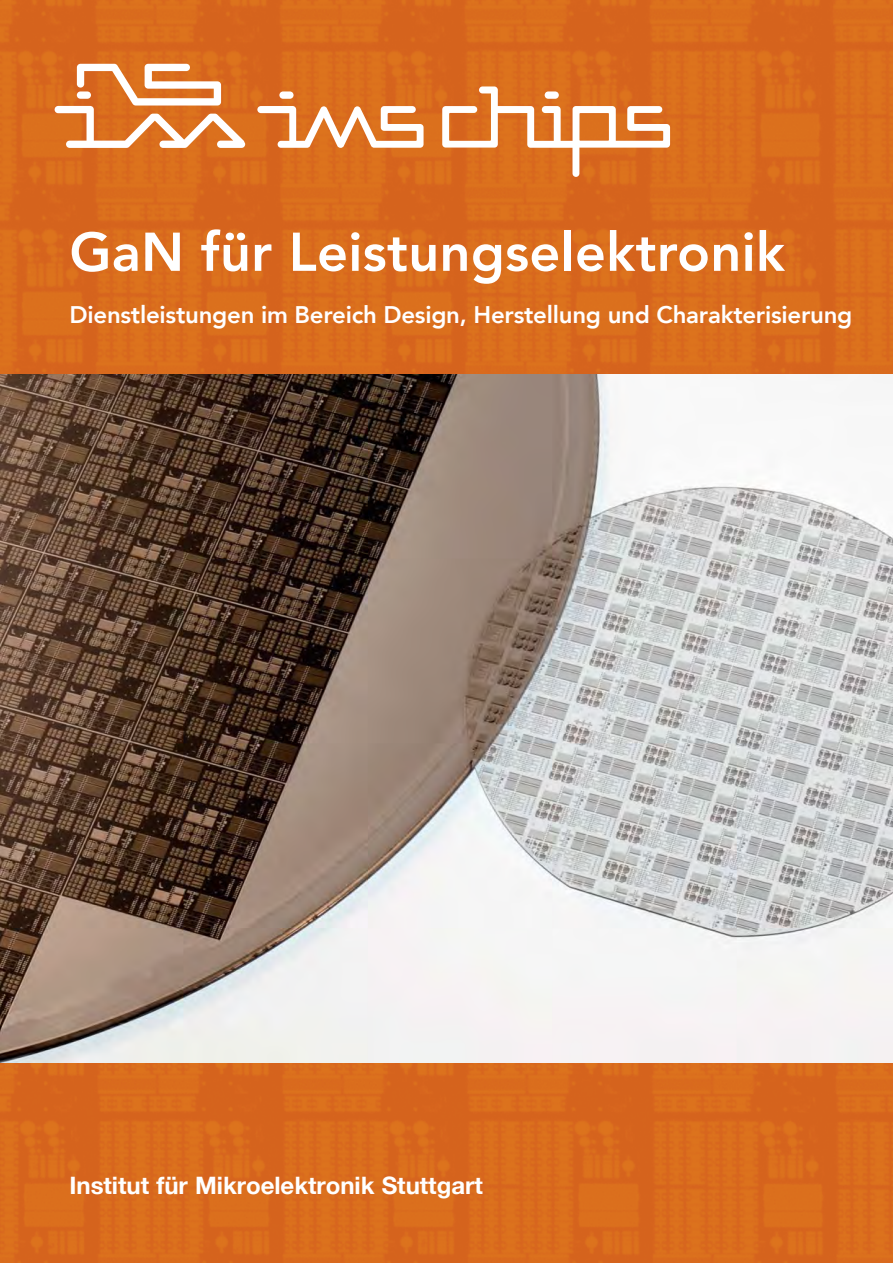
<style>
.page{position:relative;width:893px;height:1263px;background:#fff}
.page>*{position:absolute;margin:0;border:0;box-sizing:border-box;transform-origin:0 0}
.t1{font:800 54px "Avenir";letter-spacing:.005em;color:#fff}
.t2{font:800 24px "Avenir";letter-spacing:-.01em;color:#fff}
.t3{font:700 24px "Helvetica Neue";color:#fff}
</style>
<div class="page">
<img style="left:0;top:0;width:789px;height:375px">
<div style="left:789px;top:0;width:103px;height:1263px;background:#d96b1d"></div>
<div style="left:0;top:1062px;width:790px;height:201px;background:#d96b1d"></div>
<svg style="left:257px;top:106px;width:166px;height:42px"></svg>
<svg style="left:279px;top:91px;width:14px;height:8px"></svg>
<svg style="left:442px;top:86px;width:228px;height:91px"></svg>
<svg style="left:55px;top:64px;width:190px;height:84px"></svg>
<img style="left:0;top:375px;width:892px;height:687px">
<h1 class="t1" style="left:69px;top:217px;width:717px">GaN für Leistungselektronik</h1>
<p class="t2" style="left:69px;top:299px;width:784px">Dienstleistungen im Bereich Design, Herstellung und Charakterisierung</p>
<p class="t3" style="left:69px;top:1171px;width:415px">Institut für Mikroelektronik Stuttgart</p>
</div>
